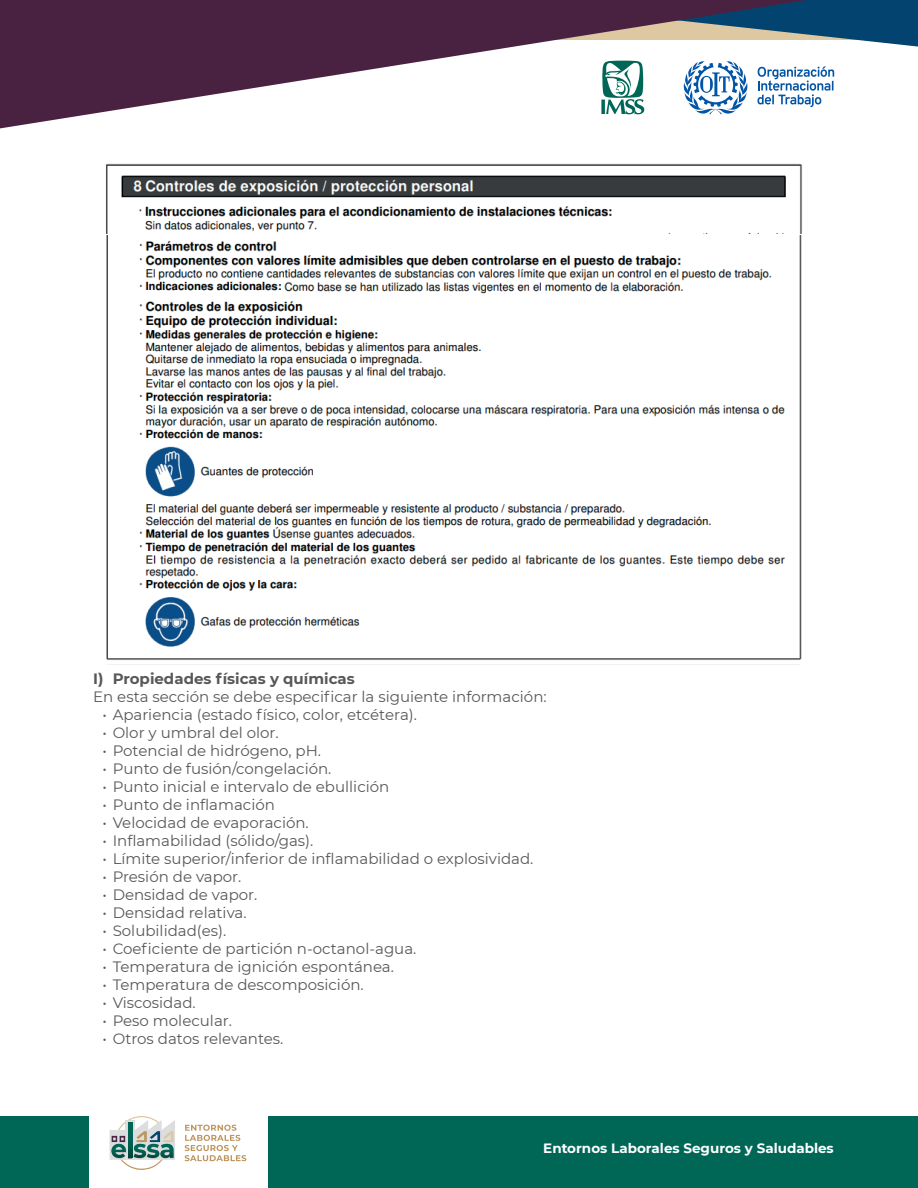
<style>
.page{position:relative;width:918px;height:1188px;background:#fff}
.page>*{position:absolute;margin:0;border:0;box-sizing:border-box;transform-origin:0 0}
.t1{font:15px "Montserrat";color:#57585a}
.t2{font:700 15px "Montserrat";color:#57585a}
.t3{font:700 13.5px "Montserrat";color:#fff}
</style>
<div class="page">
<div style="left:268px;top:1116px;width:650px;height:72px;background:#006756"></div>
<div style="left:0;top:1116px;width:88px;height:72px;background:#006756"></div>
<svg style="left:0;top:0;width:918px;height:129px"></svg>
<svg style="left:185px;top:1125px;width:61px;height:36px"></svg>
<svg style="left:110px;top:1116px;width:65px;height:54px"></svg>
<img style="left:106px;top:163px;width:696px;height:71px">
<img style="left:106px;top:236px;width:696px;height:424px">
<p class="t2" style="left:93px;top:668px;width:263px">I) Propiedades físicas y químicas</p>
<p class="t1" style="left:93px;top:686px;width:455px">En esta sección se debe especificar la siguiente información:</p>
<p class="t1" style="left:102px;top:704px;width:316px">• Apariencia (estado físico, color, etcétera).</p>
<p class="t1" style="left:102px;top:722px;width:178px">• Olor y umbral del olor.</p>
<p class="t1" style="left:102px;top:740px;width:220px">• Potencial de hidrógeno, pH.</p>
<p class="t1" style="left:102px;top:758px;width:231px">• Punto de fusión/congelación.</p>
<p class="t1" style="left:102px;top:776px;width:288px">• Punto inicial e intervalo de ebullición</p>
<p class="t1" style="left:102px;top:794px;width:174px">• Punto de inflamación</p>
<p class="t1" style="left:102px;top:812px;width:208px">• Velocidad de evaporación.</p>
<p class="t1" style="left:102px;top:830px;width:212px">• Inflamabilidad (sólido/gas).</p>
<p class="t1" style="left:102px;top:848px;width:433px">• Límite superior/inferior de inflamabilidad o explosividad.</p>
<p class="t1" style="left:102px;top:866px;width:140px">• Presión de vapor.</p>
<p class="t1" style="left:102px;top:884px;width:156px">• Densidad de vapor.</p>
<p class="t1" style="left:102px;top:902px;width:146px">• Densidad relativa.</p>
<p class="t1" style="left:102px;top:920px;width:125px">• Solubilidad(es).</p>
<p class="t1" style="left:102px;top:938px;width:315px">• Coeficiente de partición n-octanol-agua.</p>
<p class="t1" style="left:102px;top:956px;width:293px">• Temperatura de ignición espontánea.</p>
<p class="t1" style="left:102px;top:974px;width:263px">• Temperatura de descomposición.</p>
<p class="t1" style="left:102px;top:992px;width:95px">• Viscosidad.</p>
<p class="t1" style="left:102px;top:1010px;width:131px">• Peso molecular.</p>
<p class="t1" style="left:102px;top:1028px;width:183px">• Otros datos relevantes.</p>
<p class="t3" style="left:543px;top:1138px;width:292px">Entornos Laborales Seguros y Saludables</p>
</div>
